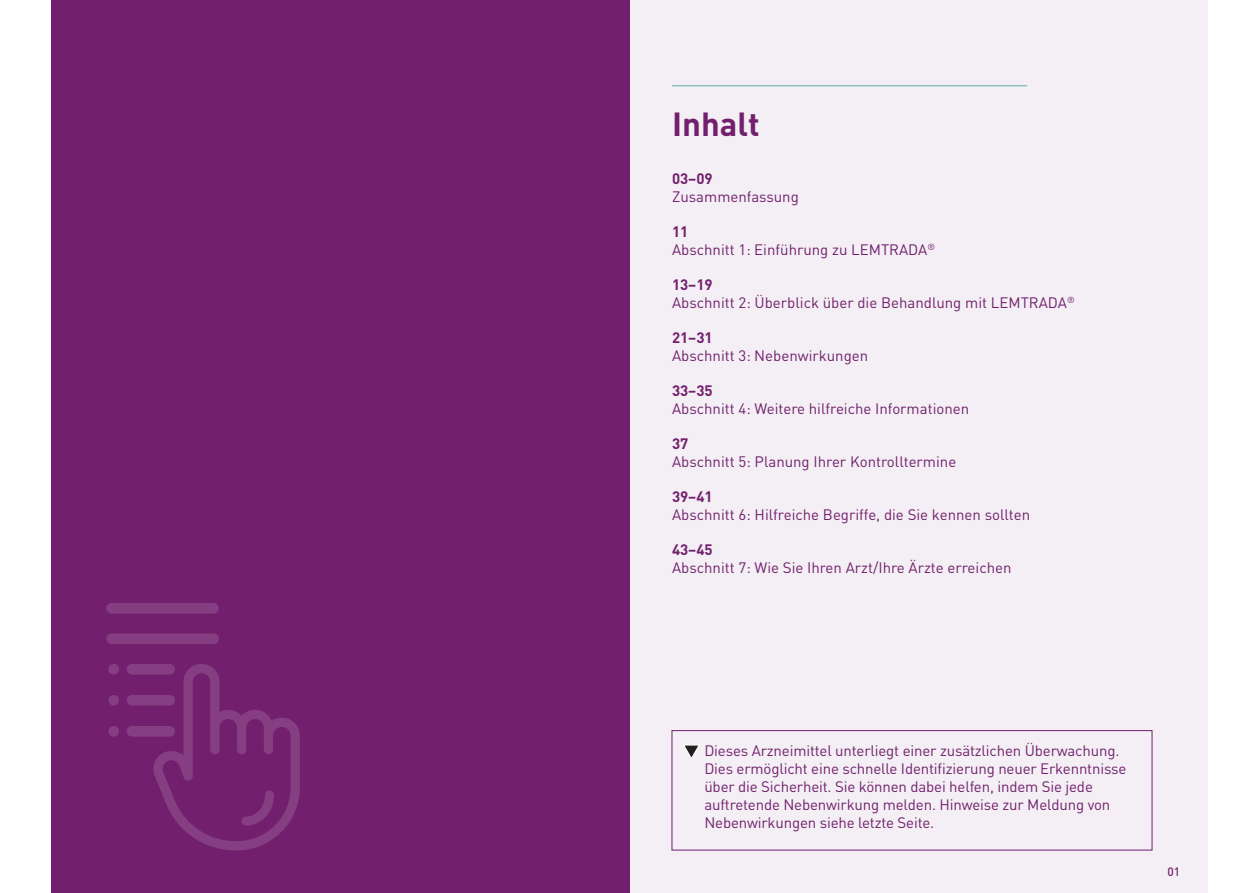
<style>
.page{position:relative;width:1259px;height:893px;background:#fff}
.page>*{position:absolute;margin:0;border:0;box-sizing:border-box;transform-origin:0 0}
.t1{font:700 33px "DIN Pro";color:#72206d}
.t2{font:15px/18px "DIN Pro";letter-spacing:-.01em;color:#72206d}
.t3{font:700 15px "DIN Pro";color:#72206d}
.t4{font:500 12px "DIN Pro";color:#72206d}
.s1{font-weight:700}
</style>
<div class="page">
<div style="left:629px;top:0;width:579px;height:893px;background:#f3eff4"></div>
<div style="left:51px;top:0;width:578px;height:893px;background:#72206d"></div>
<div style="left:127px;top:664px;width:48px;height:11px;background:#853e81;border-radius:5px"></div>
<div style="left:108px;top:664px;width:11px;height:11px;background:#853e81;border-radius:50%"></div>
<div style="left:108px;top:695px;width:11px;height:11px;background:#853e81;border-radius:50%"></div>
<div style="left:108px;top:726px;width:11px;height:11px;background:#853e81;border-radius:50%"></div>
<div style="left:127px;top:695px;width:48px;height:11px;background:#853e81;border-radius:5px"></div>
<div style="left:127px;top:726px;width:48px;height:11px;background:#853e81;border-radius:5px"></div>
<div style="left:106px;top:633px;width:113px;height:11px;background:#853e81;border-radius:5px"></div>
<div style="left:106px;top:603px;width:113px;height:11px;background:#853e81;border-radius:5px"></div>
<svg style="left:151px;top:664px;width:149px;height:186px"></svg>
<hr style="left:672px;top:85px;width:355px;height:1px;background:#64afa4">
<svg style="left:684px;top:745px;width:15px;height:14px"></svg>
<div style="left:671px;top:730px;width:481px;height:120px;border:1px solid #72206d"></div>
<h1 class="t1" style="left:672px;top:101px;width:89px">Inhalt</h1>
<p class="t3" style="left:672px;top:168px;width:42px">03–09</p>
<p class="t2" style="left:672px;top:187px;width:128px">Zusammenfassung</p>
<p class="t2" style="left:672px;top:222px;width:265px"><span class="s1">11<br></span>Abschnitt 1: Einführung zu LEMTRADA<sup>®</sup></p>
<p class="t2" style="left:672px;top:275px;width:404px"><span class="s1">13–19<br></span>Abschnitt 2: Überblick über die Behandlung mit LEMTRADA<sup>®</sup></p>
<p class="t3" style="left:672px;top:327px;width:42px">21–31</p>
<p class="t2" style="left:672px;top:346px;width:198px">Abschnitt 3: Nebenwirkungen</p>
<p class="t3" style="left:672px;top:380px;width:42px">33–35</p>
<p class="t2" style="left:672px;top:399px;width:299px">Abschnitt 4: Weitere hilfreiche Informationen</p>
<p class="t3" style="left:672px;top:433px;width:18px">37</p>
<p class="t2" style="left:672px;top:452px;width:286px">Abschnitt 5: Planung Ihrer Kontrolltermine</p>
<p class="t3" style="left:672px;top:486px;width:42px">39–41</p>
<p class="t2" style="left:672px;top:505px;width:360px">Abschnitt 6: Hilfreiche Begriffe, die Sie kennen sollten</p>
<p class="t3" style="left:672px;top:539px;width:42px">43–45</p>
<p class="t2" style="left:672px;top:558px;width:341px">Abschnitt 7: Wie Sie Ihren Arzt/Ihre Ärzte erreichen</p>
<p class="t2" style="left:704px;top:741px;width:423px">Dieses Arzneimittel unterliegt einer zusätzlichen Überwachung.<br>Dies ermöglicht eine schnelle Identifizierung neuer Erkenntnisse über die Sicherheit. Sie können dabei helfen, indem Sie jede auftretende Nebenwirkung melden. Hinweise zur Meldung von Nebenwirkungen siehe letzte Seite.</p>
<p class="t4" style="left:1167px;top:864px;width:14px">01</p>
</div>
